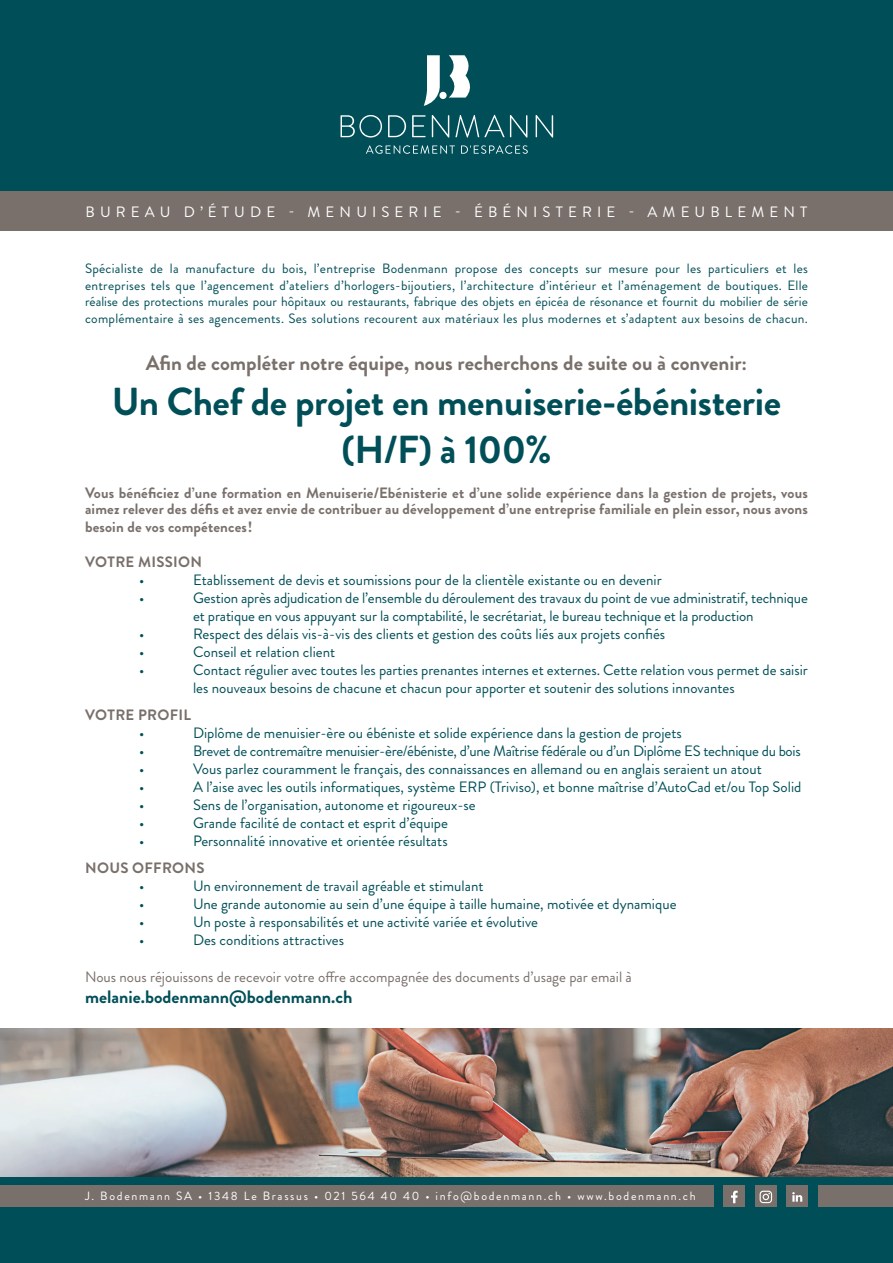
<style>
.page{position:relative;width:893px;height:1263px;background:#fff}
.page>*{position:absolute;margin:0;border:0;box-sizing:border-box;transform-origin:0 0}
.t1{font:700 39px/48px "Brandon Grotesque";letter-spacing:-.01em;color:#004f58;text-align:center}
.t2{font:700 21px "Brandon Grotesque";color:#79706b}
.t3{font:700 18px "Brandon Grotesque";color:#004f58}
.t4{font:15px/18px "Brandon Grotesque";color:#004f58}
.t5{font:700 15px/16.5px "Brandon Grotesque";letter-spacing:.01em;color:#79706b}
.t6{font:15px "Brandon Grotesque";letter-spacing:-.02em;color:#004f58}
.t7{font:15px "Brandon Grotesque";color:#79706b}
.t8{font:15px "Brandon Grotesque";letter-spacing:.34em;color:#fff}
.t9{font:13.5px/16.5px "Brandon Grotesque";letter-spacing:.02em;color:#004f58;text-align:justify}
.t10{font:12px "Brandon Grotesque";letter-spacing:.14em;color:#fff}
</style>
<div class="page">
<div style="left:0;top:1029px;width:893px;height:234px;background:#004f58"></div>
<div style="left:0;top:0;width:893px;height:204px;background:#004f58"></div>
<div style="left:0;top:1185px;width:713px;height:22px;background:#79706b"></div>
<div style="left:818px;top:1185px;width:75px;height:22px;background:#79706b"></div>
<div style="left:724px;top:1185px;width:21px;height:22px;background:#79706b"></div>
<svg style="left:731px;top:1191px;width:7px;height:12px"></svg>
<div style="left:755px;top:1185px;width:21px;height:22px;background:#79706b"></div>
<svg style="left:760px;top:1191px;width:12px;height:12px"></svg>
<div style="left:787px;top:1185px;width:21px;height:22px;background:#79706b"></div>
<svg style="left:792px;top:1192px;width:10px;height:10px"></svg>
<div style="left:0;top:191px;width:893px;height:40px;background:#79706b"></div>
<img style="left:0;top:1029px;width:893px;height:148px">
<svg style="left:341px;top:115px;width:41px;height:23px"></svg>
<svg style="left:388px;top:115px;width:18px;height:22px"></svg>
<svg style="left:412px;top:115px;width:13px;height:22px"></svg>
<svg style="left:432px;top:115px;width:17px;height:23px"></svg>
<svg style="left:455px;top:115px;width:72px;height:23px"></svg>
<svg style="left:536px;top:115px;width:17px;height:23px"></svg>
<svg style="left:366px;top:145px;width:89px;height:9px"></svg>
<svg style="left:461px;top:145px;width:67px;height:9px"></svg>
<div style="left:439px;top:92px;width:8px;height:7px;background:#fff;border-radius:50%"></div>
<svg style="left:449px;top:55px;width:21px;height:43px"></svg>
<svg style="left:424px;top:55px;width:16px;height:51px"></svg>
<p class="t8" style="left:86px;top:202px;width:723px">BUREAU D’ÉTUDE - MENUISERIE - ÉBÉNISTERIE - AMEUBLEMENT</p>
<p class="t9" style="left:85px;top:260px;width:724px">Spécialiste de la manufacture du bois, l’entreprise Bodenmann propose des concepts sur mesure pour les particuliers et les entreprises tels que l’agencement d’ateliers d’horlogers-bijoutiers, l’architecture d’intérieur et l’aménagement de boutiques. Elle réalise des protections murales pour hôpitaux ou restaurants, fabrique des objets en épicéa de résonance et fournit du mobilier de série complémentaire à ses agencements. Ses solutions recourent aux matériaux les plus modernes et s’adaptent aux besoins de chacun.</p>
<h2 class="t2" style="left:146px;top:348px;width:603px">Afin de compléter notre équipe, nous recherchons de suite ou à convenir:</h2>
<h1 class="t1" style="left:112px;top:378px;width:671px">Un Chef de projet en menuiserie-ébénisterie (H/F) à 100%</h1>
<p class="t5" style="left:85px;top:485px;width:724px">Vous bénéficiez d’une formation en Menuiserie/Ebénisterie et d’une solide expérience dans la gestion de projets, vous aimez relever des défis et avez envie de contribuer au développement d’une entreprise familiale en plein essor, nous avons</p>
<p class="t5" style="left:85px;top:519px;width:169px">besoin de vos compétences!</p>
<p class="t5" style="left:85px;top:554px;width:119px">VOTRE MISSION</p>
<p class="t4" style="left:139px;top:571px;width:7px">•</p>
<p class="t4" style="left:193px;top:571px;width:470px">Etablissement de devis et soumissions pour de la clientèle existante ou en devenir</p>
<p class="t4" style="left:139px;top:589px;width:7px">•</p>
<p class="t4" style="left:193px;top:589px;width:616px">Gestion après adjudication de l’ensemble du déroulement des travaux du point de vue administratif, technique et pratique en vous appuyant sur la comptabilité, le secrétariat, le bureau technique et la production</p>
<p class="t4" style="left:139px;top:625px;width:7px">•</p>
<p class="t4" style="left:193px;top:625px;width:474px">Respect des délais vis-à-vis des clients et gestion des coûts liés aux projets confiés</p>
<p class="t4" style="left:139px;top:643px;width:7px">•</p>
<p class="t4" style="left:193px;top:643px;width:144px">Conseil et relation client</p>
<p class="t4" style="left:139px;top:661px;width:7px">•</p>
<p class="t4" style="left:193px;top:661px;width:616px">Contact régulier avec toutes les parties prenantes internes et externes. Cette relation vous permet de saisir les nouveaux besoins de chacune et chacun pour apporter et soutenir des solutions innovantes</p>
<p class="t5" style="left:85px;top:707px;width:108px">VOTRE PROFIL</p>
<p class="t4" style="left:139px;top:724px;width:7px">•</p>
<p class="t4" style="left:193px;top:724px;width:490px">Diplôme de menuisier-ère ou ébéniste et solide expérience dans la gestion de projets</p>
<p class="t4" style="left:139px;top:742px;width:7px">•</p>
<p class="t6" style="left:193px;top:740px;width:609px">Brevet de contremaître menuisier-ère/ébéniste, d’une Maîtrise fédérale ou d’un Diplôme ES technique du bois</p>
<p class="t4" style="left:139px;top:760px;width:7px">•</p>
<p class="t4" style="left:193px;top:760px;width:570px">Vous parlez couramment le français, des connaissances en allemand ou en anglais seraient un atout</p>
<p class="t4" style="left:139px;top:778px;width:7px">•</p>
<p class="t4" style="left:193px;top:778px;width:610px">A l’aise avec les outils informatiques, système ERP (Triviso), et bonne maîtrise d’AutoCad et/ou Top Solid</p>
<p class="t4" style="left:139px;top:796px;width:7px">•</p>
<p class="t4" style="left:193px;top:796px;width:284px">Sens de l’organisation, autonome et rigoureux-se</p>
<p class="t4" style="left:139px;top:814px;width:7px">•</p>
<p class="t4" style="left:193px;top:814px;width:256px">Grande facilité de contact et esprit d’équipe</p>
<p class="t4" style="left:139px;top:832px;width:7px">•</p>
<p class="t4" style="left:193px;top:832px;width:256px">Personnalité innovative et orientée résultats</p>
<p class="t5" style="left:85px;top:860px;width:121px">NOUS OFFRONS</p>
<p class="t4" style="left:139px;top:877px;width:7px">•</p>
<p class="t4" style="left:193px;top:877px;width:292px">Un environnement de travail agréable et stimulant</p>
<p class="t4" style="left:139px;top:895px;width:7px">•</p>
<p class="t4" style="left:193px;top:895px;width:485px">Une grande autonomie au sein d’une équipe à taille humaine, motivée et dynamique</p>
<p class="t4" style="left:139px;top:913px;width:7px">•</p>
<p class="t4" style="left:193px;top:913px;width:347px">Un poste à responsabilités et une activité variée et évolutive</p>
<p class="t4" style="left:139px;top:931px;width:7px">•</p>
<p class="t4" style="left:193px;top:931px;width:152px">Des conditions attractives</p>
<p class="t7" style="left:85px;top:967px;width:548px">Nous nous réjouissons de recevoir votre offre accompagnée des documents d’usage par email à</p>
<p class="t3" style="left:85px;top:984px;width:269px">melanie.bodenmann@bodenmann.ch</p>
<p class="t10" style="left:85px;top:1188px;width:612px">J. Bodenmann SA • 1348 Le Brassus • 021 564 40 40 • info@bodenmann.ch • www.bodenmann.ch</p>
</div>
